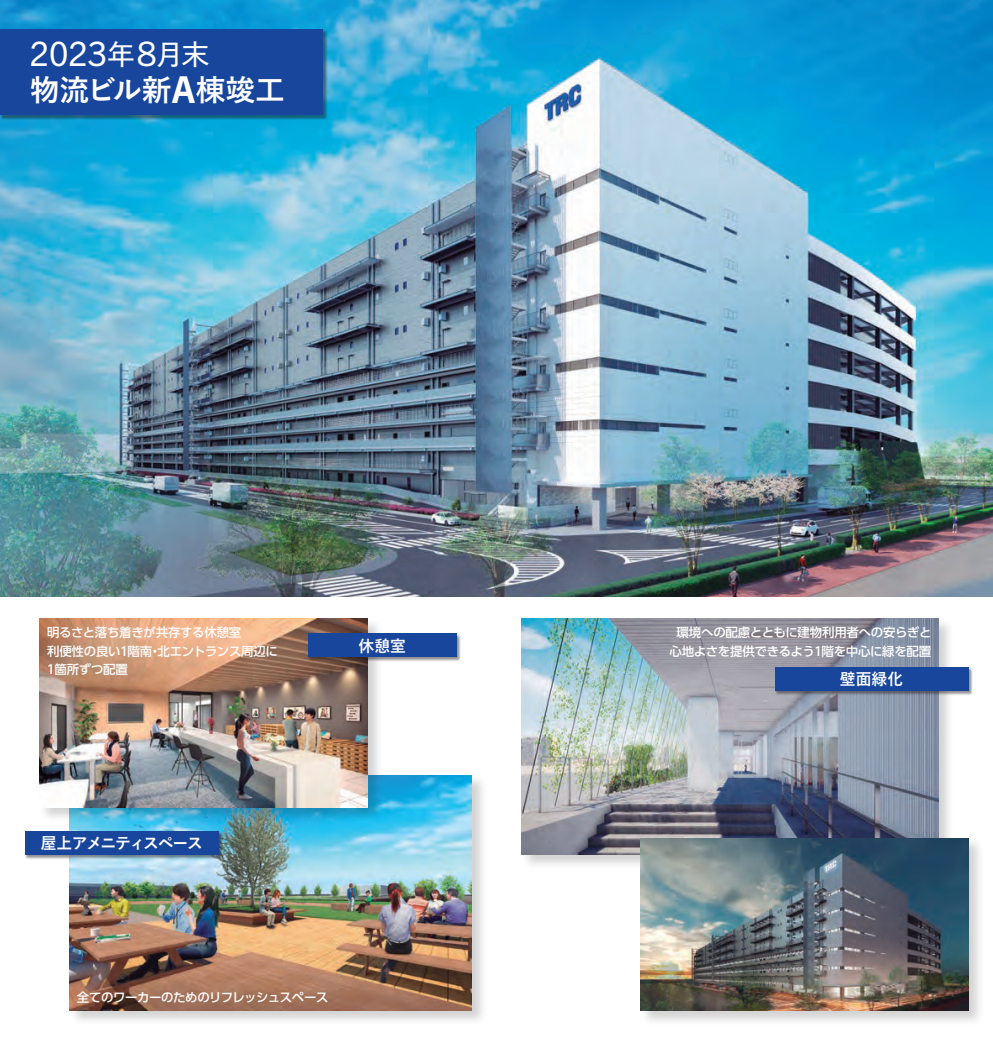
<style>
.page{position:relative;width:993px;height:1042px;background:#fff}
.page>*{position:absolute;margin:0;border:0;box-sizing:border-box;transform-origin:0 0}
.csr_komi01{font:33.6px "Trade Gothic Next LT Pro";color:#fff}
.csr_komi01-2{font:700 29.75px "Yu Go Pr 6 N";color:#fff}
.csr_komi01-3{font:700 16.1px "Yu Go Pr 6 N";letter-spacing:-.065em;color:#fff}
.csr_honmon01{font:500 12.42px/18.6px "UD Shin Go Pro";letter-spacing:-.025em;color:#fff;text-align:center}
.s1{font-family:"Yu Go Pr 6 N";font-weight:600;font-size:28.53px}
.s2{font-family:"Trade Gothic Next LT Pro";font-size:37.27px}
</style>
<div class="page">
<img style="left:0;top:0;width:506px;height:596px">
<div style="left:68px;top:774px;width:419px;height:252px;background:#231f20;opacity:.2"></div>
<img style="left:69px;top:775px;width:402px;height:235px">
<div style="left:39px;top:617px;width:344px;height:206px;background:#231f20;opacity:.2"></div>
<img style="left:40px;top:619px;width:327px;height:188px">
<img style="left:506px;top:0;width:486px;height:596px">
<div style="left:520px;top:617px;width:433px;height:253px;background:#231f20;opacity:.2"></div>
<img style="left:521px;top:619px;width:417px;height:235px">
<div style="left:640px;top:837px;width:344px;height:190px;background:#231f20;opacity:.2"></div>
<img style="left:640px;top:838px;width:328px;height:172px">
<div style="left:25px;top:831px;width:198px;height:28px;background:#231f20;opacity:.5"></div>
<div style="left:25px;top:831px;width:193px;height:23px;background:#18469d"></div>
<div style="left:0;top:30px;width:327px;height:90px;background:#231f20;opacity:.5"></div>
<div style="left:0;top:30px;width:322px;height:85px;background:#18469d"></div>
<div style="left:308px;top:634px;width:153px;height:28px;background:#231f20;opacity:.5"></div>
<div style="left:308px;top:633px;width:148px;height:24px;background:#18469d"></div>
<div style="left:774px;top:667px;width:198px;height:28px;background:#231f20;opacity:.5"></div>
<div style="left:774px;top:667px;width:194px;height:24px;background:#18469d"></div>
<p class="csr_komi01" style="left:30px;top:31px;width:181px">2023<span class="s1">年</span>8<span class="s1">月末</span></p>
<p class="csr_komi01-2" style="left:30px;top:73px;width:257px">物流ビル新<span class="s2">A</span>棟竣工</p>
<p class="csr_honmon01" style="left:47px;top:623px;width:196px">明るさと落ち着きが共存する休憩室</p>
<p class="csr_honmon01" style="left:47px;top:641px;width:232px">利便性の良い1階南・北エントランス周辺に</p>
<p class="csr_honmon01" style="left:47px;top:660px;width:83px">1箇所ずつ配置</p>
<p class="csr_komi01-3" style="left:358px;top:636px;width:49px">休憩室</p>
<p class="csr_honmon01" style="left:669px;top:623px;width:263px">環境への配慮とともに建物利用者への安らぎと心地よさを提供できるよう1階を中心に緑を配置</p>
<p class="csr_komi01-3" style="left:839px;top:670px;width:65px">壁面緑化</p>
<p class="csr_komi01-3" style="left:41px;top:834px;width:164px">屋上アメニティスペース</p>
<p class="csr_honmon01" style="left:77px;top:987px;width:253px">全てのワーカーのためのリフレッシュスペース</p>
</div>
